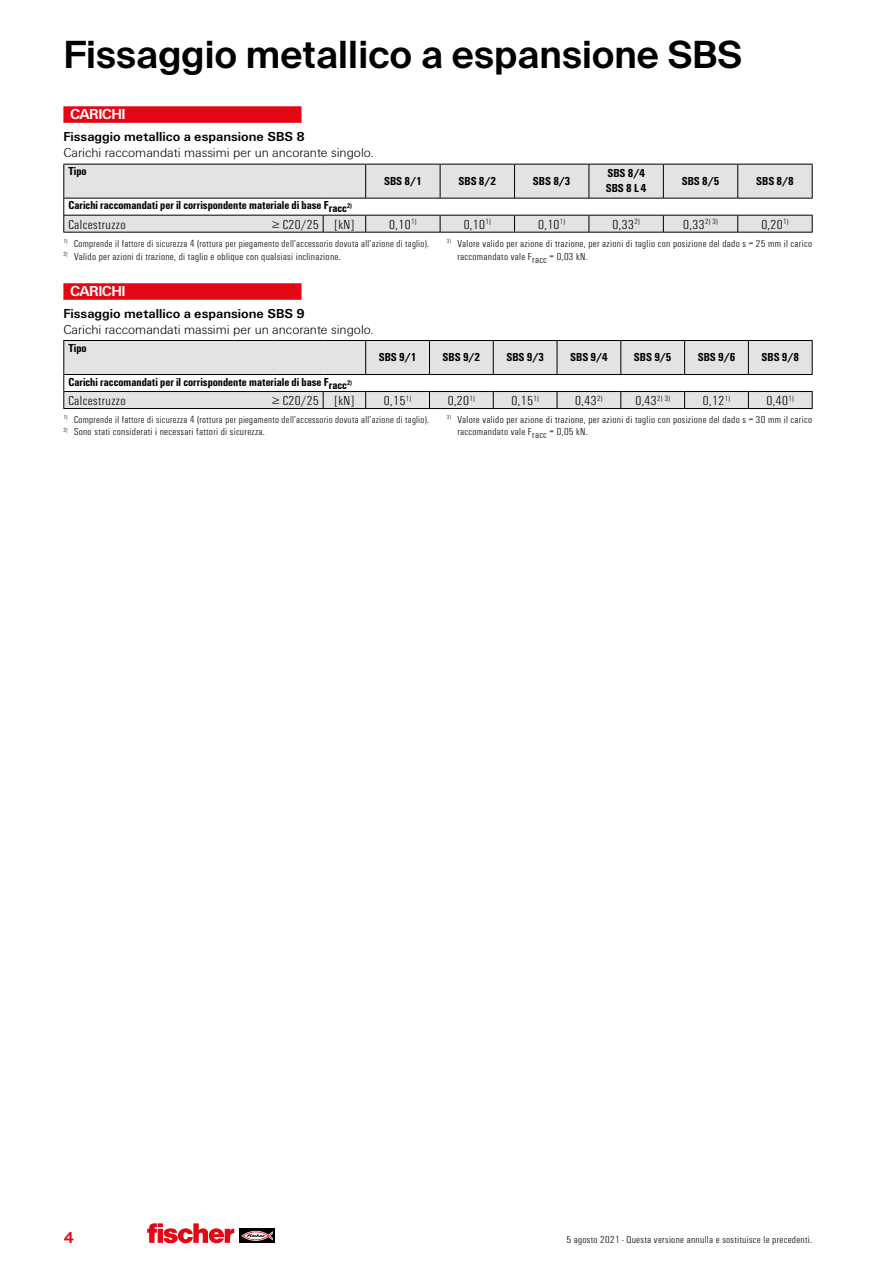
<style>
.page{position:relative;width:893px;height:1263px;background:#fff}
.page>*{position:absolute;margin:0;border:0;box-sizing:border-box;transform-origin:0 0}
.t1{font:600 37.5px "fischerstrong";letter-spacing:.005em;color:#000}
.t2{font:700 15px "Fi We";letter-spacing:-.04em;color:#fff}
.t3{font:600 15px "fischerstrong";color:#e30613}
.t4{font:300 condensed 13.5px "Fi We";letter-spacing:.025em;color:#000;scale:1.1 1}
.t5{font:300 13.5px "Fi We";color:#000}
.t6{font:700 13.5px "Fi We";color:#000}
.t7{font:700 condensed 12px/14.4px "Fi We";color:#000}
.t8{font:300 condensed 10.5px/12.6px "Fi We";letter-spacing:.025em;color:#000;scale:1.1 1}
.t9{font:300 condensed 10.5px "Fi We";letter-spacing:.025em;color:#000;scale:1.06 1}
.s1{font-size:7.05px}
</style>
<div class="page">
<div style="left:240px;top:1229px;width:35px;height:14px;background:#000"></div>
<svg style="left:241px;top:1231px;width:32px;height:10px"></svg>
<svg style="left:147px;top:1223px;width:87px;height:20px"></svg>
<div style="left:63px;top:106px;width:239px;height:17px;background:#e30613"></div>
<svg style="left:63px;top:164px;width:750px;height:68px"></svg>
<hr style="left:514px;top:164px;width:75px;height:1px;background:#000">
<hr style="left:366px;top:198px;width:74px;height:1px;background:#000">
<hr style="left:440px;top:198px;width:74px;height:1px;background:#000">
<hr style="left:514px;top:198px;width:75px;height:1px;background:#000">
<hr style="left:589px;top:198px;width:74px;height:1px;background:#000">
<hr style="left:663px;top:198px;width:75px;height:1px;background:#000">
<hr style="left:738px;top:198px;width:75px;height:1px;background:#000">
<hr style="left:64px;top:215px;width:208px;height:1px;background:#000">
<hr style="left:272px;top:215px;width:51px;height:1px;background:#000">
<hr style="left:323px;top:215px;width:43px;height:1px;background:#000">
<hr style="left:366px;top:215px;width:74px;height:1px;background:#000">
<hr style="left:440px;top:215px;width:74px;height:1px;background:#000">
<hr style="left:514px;top:215px;width:75px;height:1px;background:#000">
<hr style="left:589px;top:215px;width:74px;height:1px;background:#000">
<hr style="left:663px;top:215px;width:75px;height:1px;background:#000">
<hr style="left:738px;top:215px;width:75px;height:1px;background:#000">
<hr style="left:63px;top:232px;width:209px;height:1px;background:#000">
<hr style="left:272px;top:232px;width:51px;height:1px;background:#000">
<hr style="left:323px;top:232px;width:43px;height:1px;background:#000">
<hr style="left:366px;top:232px;width:74px;height:1px;background:#000">
<hr style="left:440px;top:232px;width:74px;height:1px;background:#000">
<hr style="left:514px;top:232px;width:75px;height:1px;background:#000">
<hr style="left:589px;top:232px;width:74px;height:1px;background:#000">
<hr style="left:663px;top:232px;width:75px;height:1px;background:#000">
<hr style="left:738px;top:232px;width:75px;height:1px;background:#000">
<hr style="left:589px;top:164px;width:74px;height:1px;background:#000">
<hr style="left:663px;top:164px;width:75px;height:1px;background:#000">
<hr style="left:738px;top:164px;width:75px;height:1px;background:#000">
<hr style="left:63px;top:164px;width:209px;height:1px;background:#000">
<hr style="left:63px;top:164px;width:1px;height:34px;background:#000">
<hr style="left:272px;top:164px;width:51px;height:1px;background:#000">
<hr style="left:323px;top:164px;width:43px;height:1px;background:#000">
<hr style="left:365px;top:164px;width:1px;height:34px;background:#000">
<hr style="left:64px;top:198px;width:208px;height:1px;background:#000">
<hr style="left:272px;top:198px;width:51px;height:1px;background:#000">
<hr style="left:323px;top:198px;width:43px;height:1px;background:#000">
<div style="left:63px;top:283px;width:239px;height:17px;background:#e30613"></div>
<svg style="left:63px;top:340px;width:750px;height:68px"></svg>
<hr style="left:493px;top:340px;width:64px;height:1px;background:#000">
<hr style="left:366px;top:374px;width:63px;height:1px;background:#000">
<hr style="left:429px;top:374px;width:64px;height:1px;background:#000">
<hr style="left:493px;top:374px;width:64px;height:1px;background:#000">
<hr style="left:557px;top:374px;width:64px;height:1px;background:#000">
<hr style="left:621px;top:374px;width:64px;height:1px;background:#000">
<hr style="left:685px;top:374px;width:63px;height:1px;background:#000">
<hr style="left:748px;top:374px;width:65px;height:1px;background:#000">
<hr style="left:64px;top:391px;width:208px;height:1px;background:#000">
<hr style="left:272px;top:391px;width:51px;height:1px;background:#000">
<hr style="left:323px;top:391px;width:43px;height:1px;background:#000">
<hr style="left:366px;top:391px;width:63px;height:1px;background:#000">
<hr style="left:429px;top:391px;width:64px;height:1px;background:#000">
<hr style="left:493px;top:391px;width:64px;height:1px;background:#000">
<hr style="left:557px;top:391px;width:64px;height:1px;background:#000">
<hr style="left:621px;top:391px;width:64px;height:1px;background:#000">
<hr style="left:685px;top:391px;width:63px;height:1px;background:#000">
<hr style="left:748px;top:391px;width:65px;height:1px;background:#000">
<hr style="left:63px;top:408px;width:209px;height:1px;background:#000">
<hr style="left:272px;top:408px;width:51px;height:1px;background:#000">
<hr style="left:323px;top:408px;width:43px;height:1px;background:#000">
<hr style="left:366px;top:408px;width:63px;height:1px;background:#000">
<hr style="left:429px;top:408px;width:64px;height:1px;background:#000">
<hr style="left:493px;top:408px;width:64px;height:1px;background:#000">
<hr style="left:557px;top:408px;width:64px;height:1px;background:#000">
<hr style="left:621px;top:408px;width:64px;height:1px;background:#000">
<hr style="left:685px;top:408px;width:63px;height:1px;background:#000">
<hr style="left:748px;top:408px;width:65px;height:1px;background:#000">
<hr style="left:557px;top:340px;width:64px;height:1px;background:#000">
<hr style="left:621px;top:340px;width:64px;height:1px;background:#000">
<hr style="left:685px;top:340px;width:63px;height:1px;background:#000">
<hr style="left:748px;top:340px;width:65px;height:1px;background:#000">
<hr style="left:63px;top:340px;width:209px;height:1px;background:#000">
<hr style="left:63px;top:341px;width:1px;height:33px;background:#000">
<hr style="left:272px;top:340px;width:51px;height:1px;background:#000">
<hr style="left:323px;top:340px;width:43px;height:1px;background:#000">
<hr style="left:365px;top:341px;width:1px;height:33px;background:#000">
<hr style="left:64px;top:374px;width:208px;height:1px;background:#000">
<hr style="left:272px;top:374px;width:51px;height:1px;background:#000">
<hr style="left:323px;top:374px;width:43px;height:1px;background:#000">
<h1 class="t1" style="left:64px;top:33px;width:680px">Fissaggio metallico a espansione SBS</h1>
<h2 class="t2" style="left:70px;top:106px;width:57px">CARICHI</h2>
<p class="t6" style="left:63px;top:129px;width:243px">Fissaggio metallico a espansione SBS 8</p>
<p class="t5" style="left:63px;top:145px;width:312px">Carichi raccomandati massimi per un ancorante singolo.</p>
<p class="t7" style="left:68px;top:164px;width:20px">Tipo</p>
<p class="t7" style="left:384px;top:173px;width:39px">SBS 8/1</p>
<p class="t7" style="left:458px;top:173px;width:39px">SBS 8/2</p>
<p class="t7" style="left:533px;top:173px;width:39px">SBS 8/3</p>
<p class="t7" style="left:606px;top:166px;width:42px">SBS 8/4<br>SBS 8 L 4</p>
<p class="t7" style="left:682px;top:173px;width:39px">SBS 8/5</p>
<p class="t7" style="left:756px;top:173px;width:39px">SBS 8/8</p>
<p class="t7" style="left:68px;top:198px;width:285px">Carichi raccomandati per il corrispondente materiale di base Fracc<span class="s1">2)</span></p>
<p class="t4" style="left:68px;top:217px;width:54px">Calcestruzzo</p>
<p class="t4" style="left:272px;top:217px;width:76px">≥ C20/25 [kN]</p>
<p class="t4" style="left:389px;top:217px;width:26px">0,10<sup>1)</sup></p>
<p class="t4" style="left:464px;top:217px;width:26px">0,10<sup>1)</sup></p>
<p class="t4" style="left:538px;top:217px;width:26px">0,10<sup>1)</sup></p>
<p class="t4" style="left:612px;top:217px;width:26px">0,33<sup>2)</sup></p>
<p class="t4" style="left:683px;top:217px;width:33px">0,33<sup>2)</sup> <sup>3)</sup></p>
<p class="t4" style="left:761px;top:217px;width:26px">0,20<sup>1)</sup></p>
<p class="t9" style="left:63px;top:238px;width:347px"><sup>1)</sup> Comprende il fattore di sicurezza 4 (rottura per piegamento dell’accessorio dovuta all’azione di taglio).</p>
<p class="t8" style="left:63px;top:250px;width:254px"><sup>2)</sup> Valido per azioni di trazione, di taglio e oblique con qualsiasi inclinazione.</p>
<h2 class="t2" style="left:70px;top:283px;width:57px">CARICHI</h2>
<p class="t6" style="left:63px;top:306px;width:243px">Fissaggio metallico a espansione SBS 9</p>
<p class="t5" style="left:63px;top:322px;width:312px">Carichi raccomandati massimi per un ancorante singolo.</p>
<p class="t8" style="left:457px;top:237px;width:324px;text-indent:-11px"><sup>3)</sup> Valore valido per azione di trazione, per azioni di taglio con posizione del dado s = 25 mm il carico raccomandato vale Fracc = 0,03 kN.</p>
<p class="t7" style="left:68px;top:340px;width:20px">Tipo</p>
<p class="t7" style="left:379px;top:350px;width:39px">SBS 9/1</p>
<p class="t7" style="left:443px;top:350px;width:39px">SBS 9/2</p>
<p class="t7" style="left:506px;top:350px;width:39px">SBS 9/3</p>
<p class="t7" style="left:570px;top:350px;width:39px">SBS 9/4</p>
<p class="t7" style="left:634px;top:350px;width:39px">SBS 9/5</p>
<p class="t7" style="left:698px;top:350px;width:39px">SBS 9/6</p>
<p class="t7" style="left:761px;top:350px;width:39px">SBS 9/8</p>
<p class="t7" style="left:68px;top:374px;width:285px">Carichi raccomandati per il corrispondente materiale di base Fracc<span class="s1">2)</span></p>
<p class="t4" style="left:68px;top:393px;width:54px">Calcestruzzo</p>
<p class="t4" style="left:272px;top:393px;width:76px">≥ C20/25 [kN]</p>
<p class="t4" style="left:384px;top:393px;width:26px">0,15<sup>1)</sup></p>
<p class="t4" style="left:448px;top:393px;width:26px">0,20<sup>1)</sup></p>
<p class="t4" style="left:511px;top:393px;width:26px">0,15<sup>1)</sup></p>
<p class="t4" style="left:575px;top:393px;width:26px">0,43<sup>2)</sup></p>
<p class="t4" style="left:635px;top:393px;width:33px">0,43<sup>2)</sup> <sup>3)</sup></p>
<p class="t4" style="left:703px;top:393px;width:26px">0,12<sup>1)</sup></p>
<p class="t4" style="left:767px;top:393px;width:26px">0,40<sup>1)</sup></p>
<p class="t9" style="left:63px;top:413px;width:347px"><sup>1)</sup> Comprende il fattore di sicurezza 4 (rottura per piegamento dell’accessorio dovuta all’azione di taglio).</p>
<p class="t8" style="left:63px;top:426px;width:185px"><sup>2)</sup> Sono stati considerati i necessari fattori di sicurezza.</p>
<p class="t8" style="left:457px;top:413px;width:324px;text-indent:-11px"><sup>3)</sup> Valore valido per azione di trazione, per azioni di taglio con posizione del dado s = 30 mm il carico raccomandato vale Fracc = 0,05 kN.</p>
<h2 class="t3" style="left:64px;top:1229px;width:12px">4</h2>
<p class="t8" style="left:566px;top:1234px;width:225px">5 agosto 2021 - Questa versione annulla e sostituisce le precedenti.</p>
</div>
